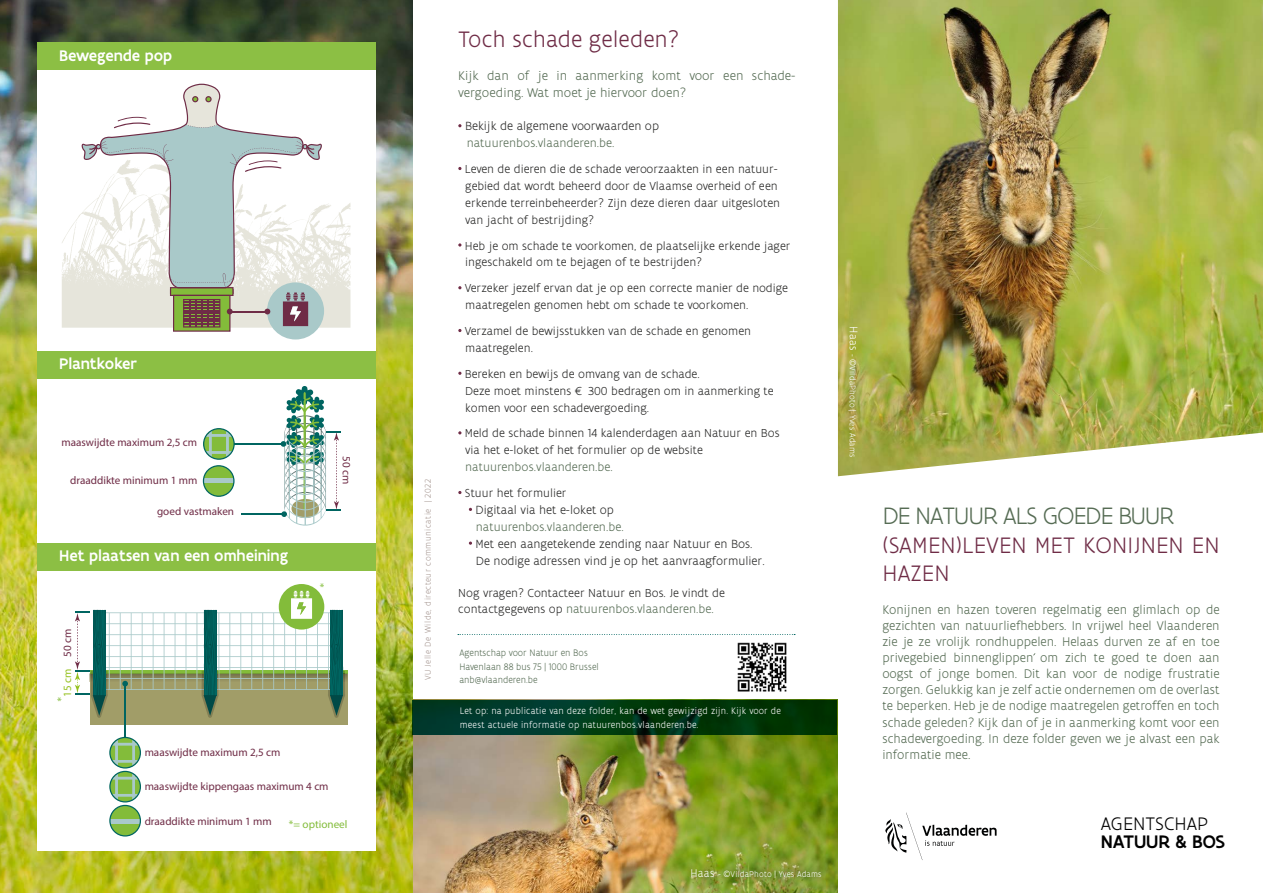
<style>
.page{position:relative;width:1263px;height:893px;background:#fff}
.page>*{position:absolute;margin:0;border:0;box-sizing:border-box;transform-origin:0 0}
.t1{font:300 25.5px "Flanders Art Sans";letter-spacing:-.05em;color:#566c54}
.t2{font:300 24px/28.5px "Flanders Art Sans";letter-spacing:.005em;color:#6f2c46}
.t3{font:300 19.5px "Flanders Art Sans";color:#000}
.t4{font:500 19.5px "Flanders Art Sans";color:#000}
.t5{font:500 16.5px "Flanders Art Sans";color:#fff}
.t6{font:300 13.5px/16px "Flanders Art Sans";color:#566c54;text-align:justify}
.t7{font:300 12.75px/17px "Flanders Art Sans";color:#282827}
.t8{font:300 12.75px "Flanders Art Sans";color:#566c54}
.t9{font:300 12.45px/16.8px "Flanders Art Sans";color:#282827}
.t10{font:11.1px "Myriad Pro";color:#6f2c46}
.t11{font:11.1px "Myriad Pro";color:#83bc3a}
.t12{font:11.1px "Myriad Pro";color:#95c11f}
.t13{font:300 10.2px/13.5px "Flanders Art Sans";letter-spacing:.02em;color:#fff;scale:.95 1}
.t14{font:300 10.2px/13.5px "Flanders Art Sans";color:#566c54;scale:.95 1}
.t15{font:300 9px "Flanders Art Sans";letter-spacing:.02em;color:#fff;scale:.95 1}
.t16{font:300 9px "Flanders Art Sans";letter-spacing:.06em;color:#a79892;scale:.95 1}
.s1{font-size:12.45px}
.s2{font-size:12.45px;color:#282827}
.s3{font-size:12px}
</style>
<div class="page">
<img style="left:838px;top:0;width:425px;height:476px">
<img style="left:412px;top:700px;width:426px;height:193px">
<img style="left:0;top:0;width:412px;height:893px">
<div style="left:37px;top:43px;width:338px;height:808px;background:#fff"></div>
<svg style="left:62px;top:203px;width:289px;height:125px;fill:#eae9e1"></svg>
<svg style="left:203px;top:428px;width:32px;height:69px"></svg>
<hr style="left:234px;top:443px;width:50px;height:2px;background:#006561">
<div style="left:90px;top:672px;width:257px;height:53px;background:#a19d68"></div>
<hr style="left:125px;top:683px;width:1px;height:54px;background:#006561">
<div style="left:279px;top:584px;width:45px;height:46px;background:#83bc3a;border-radius:50%"></div>
<svg style="left:75px;top:591px;width:272px;height:127px"></svg>
<div style="left:267px;top:282px;width:57px;height:57px;background:#a9c9c9;border-radius:50%"></div>
<svg style="left:81px;top:84px;width:241px;height:248px"></svg>
<hr style="left:241px;top:513px;width:43px;height:2px;background:#006561">
<svg style="left:281px;top:386px;width:59px;height:140px"></svg>
<svg style="left:109px;top:737px;width:32px;height:99px"></svg>
<div style="left:37px;top:43px;width:338px;height:27px;background:#8cbf44"></div>
<div style="left:37px;top:351px;width:338px;height:28px;background:#8cbf44"></div>
<div style="left:37px;top:543px;width:338px;height:28px;background:#8cbf44"></div>
<div style="left:683px;top:862px;width:146px;height:23px;background:#000;opacity:.75"></div>
<svg style="left:458px;top:634px;width:337px;height:1px"></svg>
<svg style="left:412px;top:700px;width:425px;height:35px;background:#003717"></svg>
<svg style="left:885px;top:813px;width:111px;height:47px"></svg>
<img style="left:737px;top:642px;width:50px;height:50px">
<h3 class="t5" style="left:59px;top:45px;width:115px">Bewegende pop</h3>
<h3 class="t5" style="left:59px;top:354px;width:80px">Plantkoker</h3>
<p class="t10" style="left:61px;top:435px;width:137px">maaswijdte maximum 2,5 cm</p>
<p class="t10" style="left:70px;top:474px;width:129px">draaddikte minimum 1 mm</p>
<p class="t10" style="left:157px;top:504px;width:79px">goed vastmaken</p>
<h3 class="t5" style="left:59px;top:546px;width:231px">Het plaatsen van een omheining</h3>
<p class="t10" style="left:61px;top:657px;width:30px;rotate:-90deg">50 cm</p>
<p class="t12" style="left:61px;top:697px;width:30px;rotate:-90deg">15 cm</p>
<p class="t11" style="left:57px;top:695px;width:6px">*</p>
<p class="t10" style="left:353px;top:456px;width:30px;rotate:90deg">50 cm</p>
<p class="t11" style="left:320px;top:580px;width:6px">*</p>
<p class="t10" style="left:145px;top:745px;width:137px">maaswijdte maximum 2,5 cm</p>
<p class="t10" style="left:145px;top:779px;width:185px">maaswijdte kippengaas maximum 4 cm</p>
<p class="t10" style="left:145px;top:814px;width:129px">draaddikte minimum 1 mm</p>
<p class="t11" style="left:289px;top:817px;width:60px">*= optioneel</p>
<p class="t16" style="left:422px;top:680px;width:213px;rotate:-90deg">VU Jelle De Wilde, directeur communicatie | 2022</p>
<h2 class="t2" style="left:458px;top:24px;width:222px">Toch schade geleden?</h2>
<p class="t6" style="left:458px;top:67px;width:339px;line-height:16.8px">Kijk dan of je in aanmerking komt voor een schade&shy;vergoeding. Wat moet je hiervoor doen?</p>
<p class="t7" style="left:465px;top:118px;width:196px">Bekijk de algemene voorwaarden op</p>
<p class="t8" style="left:467px;top:135px;width:149px">natuurenbos.vlaanderen.be.</p>
<p class="t9" style="left:465px;top:161px;width:317px">Leven de dieren die de schade veroorzaakten in een natuur&shy;gebied dat wordt beheerd door de Vlaamse overheid of een erkende terreinbeheerder? Zijn deze dieren daar uitgesloten van jacht of bestrijding?</p>
<p class="t9" style="left:465px;top:237px;width:327px">Heb je om schade te voorkomen, de plaatselijke erkende jager ingeschakeld om te bejagen of te bestrijden?</p>
<p class="t9" style="left:465px;top:280px;width:325px">Verzeker jezelf ervan dat je op een correcte manier de nodige maatregelen genomen hebt om schade te voorkomen.</p>
<p class="t9" style="left:465px;top:323px;width:288px">Verzamel de bewijsstukken van de schade en genomen maatregelen.</p>
<p class="t9" style="left:465px;top:365px;width:310px">Bereken en bewijs de omvang van de schade.<br>Deze moet minstens € 300 bedragen om in aanmerking te komen voor een schadevergoeding.</p>
<p class="t9" style="left:465px;top:425px;width:316px">Meld de schade binnen 14 kalenderdagen aan Natuur en Bos via het e-loket of het formulier op de website</p>
<p class="t8" style="left:465px;top:459px;width:149px">natuurenbos.vlaanderen.be<span class="s1">.</span></p>
<p class="t9" style="left:465px;top:485px;width:103px">Stuur het formulier</p>
<p class="t7" style="left:476px;top:501px;width:140px">Digitaal via het e-loket op</p>
<p class="t8" style="left:476px;top:519px;width:149px">natuurenbos.vlaanderen.be.</p>
<p class="t7" style="left:476px;top:535px;width:291px">Met een aangetekende zending naar Natuur en Bos.<br>De nodige adressen vind je op het aanvraagformulier.</p>
<p class="t9" style="left:458px;top:584px;width:268px">Nog vragen? Contacteer Natuur en Bos. Je vindt de</p>
<p class="t8" style="left:458px;top:602px;width:257px"><span class="s2">contactgegevens op</span> natuurenbos.vlaanderen.be.</p>
<p class="t14" style="left:459px;top:646px;width:148px">Agentschap voor Natuur en Bos<br>Havenlaan 88 bus 75 | 1000 Brussel anb@vlaanderen.be</p>
<p class="t13" style="left:460px;top:704px;width:340px">Let op: na publicatie van deze folder, kan de wet gewijzigd zijn. Kijk voor de meest actuele informatie op natuurenbos.vlaanderen.be.</p>
<p class="t15" style="left:690px;top:868px;width:140px"><span class="s3">Haas</span> - ©VildaPhoto | Yves Adams</p>
<p class="t15" style="left:858px;top:326px;width:140px;rotate:90deg"><span class="s3">Haas</span> - ©VildaPhoto | Yves Adams</p>
<h1 class="t1" style="left:882px;top:501px;width:294px">DE NATUUR ALS GOEDE BUUR</h1>
<h2 class="t2" style="left:882px;top:530px;width:339px">(SAMEN)LEVEN MET KONIJNEN EN<br>HAZEN</h2>
<p class="t6" style="left:882px;top:601px;width:339px">Konijnen en hazen toveren regelmatig een glimlach op de gezichten van natuurliefhebbers. In vrijwel heel Vlaanderen zie je ze vrolijk rondhuppelen. Helaas durven ze af en toe privegebied binnenglippen om zich te goed te doen aan oogst of jonge bomen. Dit kan voor de nodige frustratie zorgen. Gelukkig kan je zelf actie ondernemen om de overlast te beperken. Heb je de nodige maatregelen getroffen en toch schade geleden? Kijk dan of je in aanmerking komt voor een schadevergoeding. In deze folder geven we je alvast een pak informatie mee.</p>
<h3 class="t3" style="left:1101px;top:812px;width:109px">AGENTSCHAP</h3>
<h3 class="t4" style="left:1101px;top:830px;width:126px">NATUUR &amp; BOS</h3>
</div>
